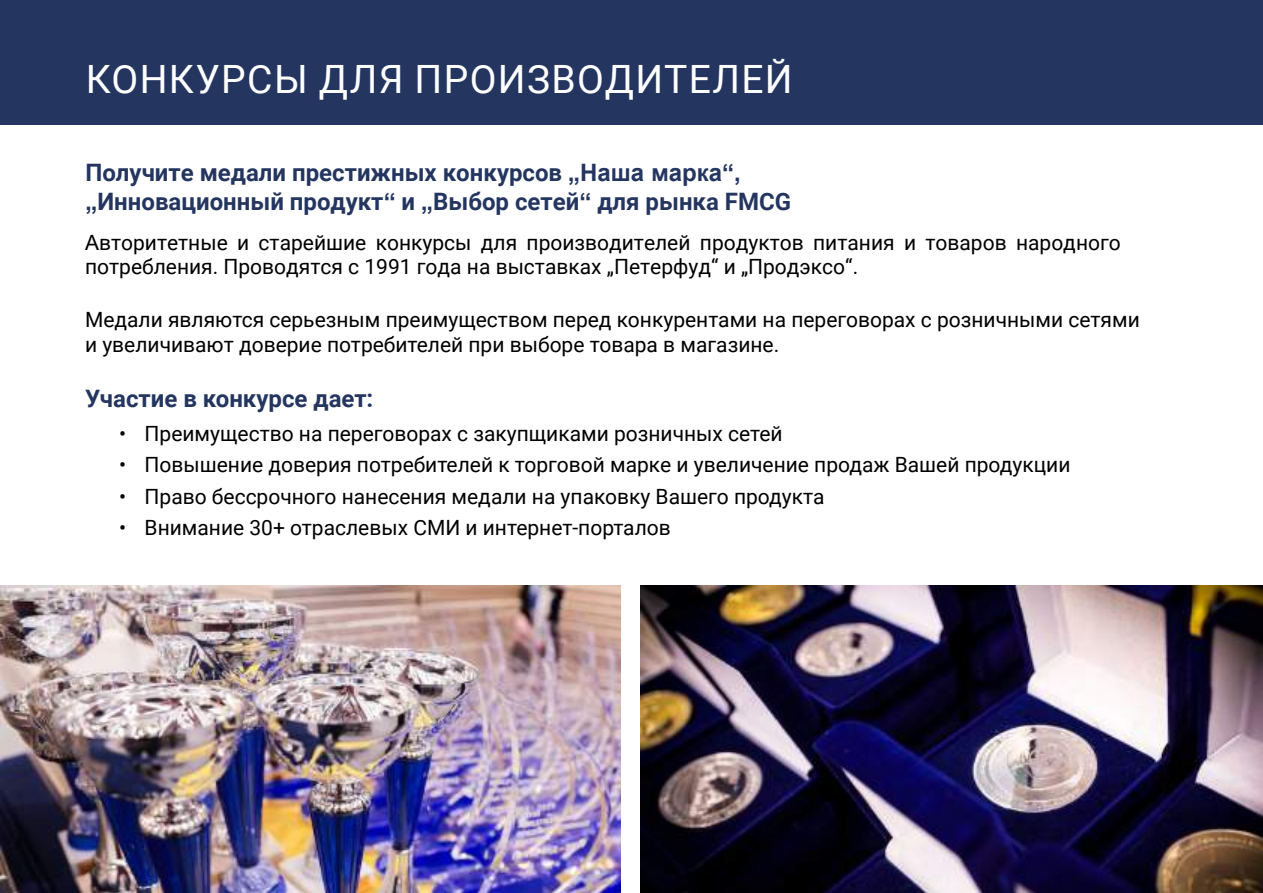
<style>
.page{position:relative;width:1263px;height:893px;background:#fff}
.page>*{position:absolute;margin:0;border:0;box-sizing:border-box;transform-origin:0 0}
.t1{font:39px "Roboto";letter-spacing:.035em;color:#fff}
.t2{font:700 24px/28.8px "Roboto";color:#243660}
.t3{font:21px/24.3px "Roboto";color:#000}
.s1{font-family:"Arial"}
</style>
<div class="page">
<div style="left:0;top:0;width:1263px;height:124px;background:#243660"></div>
<img style="left:0;top:586px;width:621px;height:307px">
<img style="left:640px;top:586px;width:623px;height:307px">
<h1 class="t1" style="left:86px;top:52px;width:708px">КОНКУРСЫ ДЛЯ ПРОИЗВОДИТЕЛЕЙ</h1>
<p class="t2" style="left:85px;top:158px;width:707px">Получите медали престижных конкурсов <span class="s1">„Наша марка“, „</span>Инновационный продукт<span class="s1">“</span> и <span class="s1">„</span>Выбор сетей<span class="s1">“</span> для рынка FMCG</p>
<p class="t3" style="left:85px;top:229px;width:1037px"><span class="s1">А</span>вторитетные и старейшие конкурсы для производителей продуктов питания и товаров народного потребления. Проводятся с 1991 года на выставках „Петерфуд“ и „Продэксо“.</p>
<p class="t3" style="left:85px;top:306px;width:1056px;line-height:25.2px">Медали являются серьезным преимуществом перед конкурентами на переговорах с розничными сетями и увеличивают доверие потребителей при выборе товара в магазине.</p>
<p class="t2" style="left:85px;top:383px;width:290px">Участие в конкурсе дает:</p>
<p class="t3" style="left:119px;top:420px;width:665px">• Преимущество на переговорах с закупщиками розничных сетей</p>
<p class="t3" style="left:119px;top:452px;width:953px">• Повышение доверия потребителей к торговой марке и увеличение продаж Вашей продукции</p>
<p class="t3" style="left:119px;top:483px;width:707px">• Право бессрочного нанесения медали на упаковку Вашего продукта</p>
<p class="t3" style="left:119px;top:515px;width:553px">• Внимание 30+ отраслевых СМИ и интернет-порталов</p>
</div>
